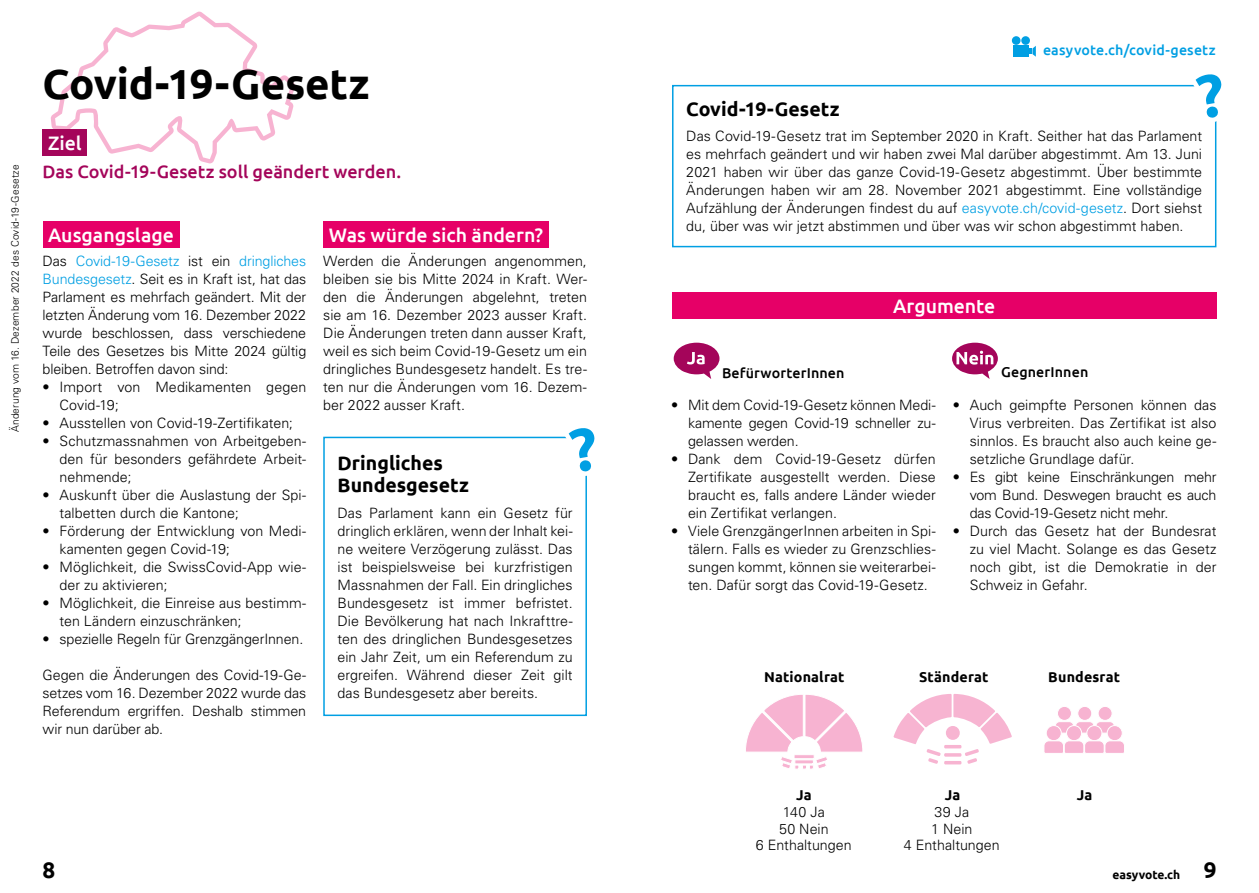
<style>
.page{position:relative;width:1259px;height:893px;background:#fff}
.page>*{position:absolute;margin:0;border:0;box-sizing:border-box;transform-origin:0 0}
.t1{font:700 42px "Ubuntu";letter-spacing:-.005em;color:#000}
.t2{font:700 22.5px "Ubuntu";color:#000}
.t3{font:500 19.5px "Ubuntu";letter-spacing:-.005em;color:#fff}
.t4{font:700 19.5px/22.5px "Ubuntu";color:#000}
.t5{font:500 18px "Ubuntu";color:#a4055a}
.t6{font:300 14.25px/18px "Univers LT Std";color:#000;text-align:justify}
.t7{font:700 14.25px "Ubuntu";letter-spacing:.01em;color:#000}
.t8{font:500 14.25px "Ubuntu";letter-spacing:.01em;color:#000}
.t9{font:500 14.25px "Ubuntu";letter-spacing:.01em;color:#009fe3}
.t10{font:700 12px "Ubuntu";color:#000}
.t11{font:300 10.35px "Univers LT Std";letter-spacing:.015em;color:#000}
.s1{color:#009fe3}
.s2{font-size:22.5px}
</style>
<div class="page">
<svg style="left:51px;top:12px;width:244px;height:151px"></svg>
<div style="left:323px;top:221px;width:226px;height:26px;background:#e60067"></div>
<div style="left:43px;top:221px;width:136px;height:26px;background:#e60067"></div>
<div style="left:43px;top:129px;width:44px;height:27px;background:#a4055a"></div>
<div style="left:323px;top:437px;width:264px;height:279px;border:2px solid #009fe3"></div>
<svg style="left:952px;top:343px;width:46px;height:36px"></svg>
<svg style="left:673px;top:343px;width:46px;height:36px"></svg>
<svg style="left:746px;top:694px;width:117px;height:75px"></svg>
<svg style="left:893px;top:694px;width:118px;height:71px"></svg>
<div style="left:1057px;top:706px;width:14px;height:14px;background:#f7b3d1;border-radius:50%"></div>
<div style="left:1057px;top:706px;width:14px;height:15px;border:1px solid #fff;border-radius:50%"></div>
<div style="left:1077px;top:706px;width:14px;height:14px;background:#f7b3d1;border-radius:50%"></div>
<div style="left:1077px;top:706px;width:15px;height:15px;border:1px solid #fff;border-radius:50%"></div>
<div style="left:1098px;top:706px;width:14px;height:14px;background:#f7b3d1;border-radius:50%"></div>
<div style="left:1098px;top:706px;width:14px;height:15px;border:1px solid #fff;border-radius:50%"></div>
<svg style="left:1056px;top:722px;width:58px;height:11px"></svg>
<div style="left:1046px;top:726px;width:15px;height:15px;background:#f7b3d1;border-radius:50%"></div>
<div style="left:1046px;top:725px;width:15px;height:16px;border:1px solid #fff;border-radius:50%"></div>
<svg style="left:1066px;top:725px;width:16px;height:16px"></svg>
<svg style="left:1086px;top:725px;width:16px;height:16px"></svg>
<div style="left:1107px;top:726px;width:15px;height:15px;background:#f7b3d1;border-radius:50%"></div>
<div style="left:1107px;top:725px;width:15px;height:16px;border:1px solid #fff;border-radius:50%"></div>
<svg style="left:1044px;top:740px;width:80px;height:13px"></svg>
<div style="left:672px;top:293px;width:544px;height:26px;background:#e60067"></div>
<div style="left:1013px;top:45px;width:15px;height:12px;background:#009fe3"></div>
<svg style="left:1029px;top:46px;width:7px;height:11px"></svg>
<div style="left:1021px;top:36px;width:9px;height:9px;background:#009fe3;border-radius:50%"></div>
<div style="left:1012px;top:36px;width:8px;height:9px;background:#009fe3;border-radius:50%"></div>
<div style="left:672px;top:85px;width:544px;height:162px;border:2px solid #009fe3"></div>
<svg style="left:568px;top:436px;width:19px;height:37px"></svg>
<svg style="left:1195px;top:84px;width:22px;height:35px"></svg>
<p class="t11" style="left:9px;top:432px;width:270px;rotate:-90deg">Änderung vom 16. Dezember 2022 des Covid-19-Gesetze</p>
<h1 class="t1" style="left:43px;top:59px;width:328px">Covid-19-Gesetz</h1>
<h3 class="t3" style="left:48px;top:131px;width:35px">Ziel</h3>
<p class="t5" style="left:43px;top:161px;width:360px">Das Covid-19-Gesetz soll geändert werden.</p>
<h3 class="t3" style="left:48px;top:222px;width:127px">Ausgangslage</h3>
<h3 class="t3" style="left:329px;top:222px;width:216px">Was würde sich ändern?</h3>
<p class="t6" style="left:43px;top:252px;width:265px">Das <span class="s1">Covid-19-Gesetz</span> ist ein <span class="s1">dringliches Bundesgesetz</span>. Seit es in Kraft ist, hat das Parlament es mehrfach geändert. Mit der letzten Änderung vom 16. Dezember 2022 wurde beschlossen, dass verschiedene Teile des Gesetzes bis Mitte 2024 gültig bleiben. Betroffen davon sind:</p>
<p class="t6" style="left:60px;top:378px;width:248px;text-indent:-17px">• Import von Medikamenten gegen<br>Covid-19;</p>
<p class="t6" style="left:43px;top:414px;width:252px">• Ausstellen von Covid-19-Zertifikaten;</p>
<p class="t6" style="left:60px;top:432px;width:248px;text-indent:-17px">• Schutzmassnahmen von Arbeitgeben&shy;den für besonders gefährdete Arbeit&shy;nehmende;</p>
<p class="t6" style="left:60px;top:486px;width:248px;text-indent:-17px">• Auskunft über die Auslastung der Spi&shy;talbetten durch die Kantone;</p>
<p class="t6" style="left:60px;top:522px;width:248px;text-indent:-17px">• Förderung der Entwicklung von Medi&shy;kamenten gegen Covid-19;</p>
<p class="t6" style="left:60px;top:558px;width:248px;text-indent:-17px">• Möglichkeit, die SwissCovid-App wie&shy;der zu aktivieren;</p>
<p class="t6" style="left:60px;top:594px;width:248px;text-indent:-17px">• Möglichkeit, die Einreise aus bestimm&shy;ten Ländern einzuschränken;</p>
<p class="t6" style="left:43px;top:630px;width:262px">• spezielle Regeln für GrenzgängerInnen.</p>
<p class="t6" style="left:43px;top:666px;width:265px">Gegen die Änderungen des Covid-19-Ge&shy;setzes vom 16. Dezember 2022 wurde das Referendum ergriffen. Deshalb stimmen wir nun darüber ab.</p>
<p class="t6" style="left:323px;top:252px;width:265px">Werden die Änderungen angenommen, bleiben sie bis Mitte 2024 in Kraft. Wer&shy;den die Änderungen abgelehnt, treten sie am 16. Dezember 2023 ausser Kraft.<br>Die Änderungen treten dann ausser Kraft, weil es sich beim Covid-19-Gesetz um ein dringliches Bundesgesetz handelt. Es tre&shy;ten nur die Änderungen vom 16. Dezem&shy;ber 2022 ausser Kraft.</p>
<h3 class="t4" style="left:337px;top:451px;width:133px">Dringliches<br>Bundesgesetz</h3>
<p class="t6" style="left:337px;top:504px;width:237px">Das Parlament kann ein Gesetz für dringlich erklären, wenn der Inhalt kei&shy;ne weitere Verzögerung zulässt. Das ist beispielsweise bei kurzfristigen Massnahmen der Fall. Ein dringliches Bundesgesetz ist immer befristet.<br>Die Bevölkerung hat nach Inkrafttre&shy;ten des dringlichen Bundesgesetzes ein Jahr Zeit, um ein Referendum zu ergreifen. Während dieser Zeit gilt das Bundesgesetz aber bereits.</p>
<h2 class="t2" style="left:43px;top:856px;width:14px">8</h2>
<p class="t9" style="left:1043px;top:41px;width:174px">easyvote.ch/covid-gesetz</p>
<h3 class="t4" style="left:686px;top:97px;width:155px">Covid-19-Gesetz</h3>
<p class="t6" style="left:686px;top:127px;width:517px">Das Covid-19-Gesetz trat im September 2020 in Kraft. Seither hat das Parlament es mehrfach geändert und wir haben zwei Mal darüber abgestimmt. Am 13. Juni 2021 haben wir über das ganze Covid-19-Gesetz abgestimmt. Über bestimmte Änderungen haben wir am 28. November 2021 abgestimmt. Eine vollständige Aufzählung der Änderungen findest du auf <span class="s1">easyvote.ch/covid-gesetz</span>. Dort siehst du, über was wir jetzt abstimmen und über was wir schon abgestimmt haben.</p>
<h3 class="t3" style="left:893px;top:294px;width:104px">Argumente</h3>
<p class="t8" style="left:722px;top:364px;width:124px">BefürworterInnen</p>
<p class="t8" style="left:1001px;top:363px;width:89px">GegnerInnen</p>
<p class="t6" style="left:688px;top:396px;width:249px;text-indent:-17px">• Mit dem Covid-19-Gesetz können Medi&shy;kamente gegen Covid-19 schneller zu&shy;gelassen werden.</p>
<p class="t6" style="left:688px;top:450px;width:249px;text-indent:-17px">• Dank dem Covid-19-Gesetz dürfen Zertifikate ausgestellt werden. Diese braucht es, falls andere Länder wieder ein Zertifikat verlangen.</p>
<p class="t6" style="left:688px;top:522px;width:249px;text-indent:-17px">• Viele GrenzgängerInnen arbeiten in Spi&shy;tälern. Falls es wieder zu Grenzschlies&shy;sungen kommt, können sie weiterarbei&shy;ten. Dafür sorgt das Covid-19-Gesetz.</p>
<p class="t6" style="left:969px;top:396px;width:248px;text-indent:-17px">• Auch geimpfte Personen können das Virus verbreiten. Das Zertifikat ist also sinnlos. Es braucht also auch keine ge&shy;setzliche Grundlage dafür.</p>
<p class="t6" style="left:969px;top:468px;width:248px;text-indent:-17px">• Es gibt keine Einschränkungen mehr vom Bund. Deswegen braucht es auch das Covid-19-Gesetz nicht mehr.</p>
<p class="t6" style="left:969px;top:522px;width:248px;text-indent:-17px">• Durch das Gesetz hat der Bundesrat zu viel Macht. Solange es das Gesetz noch gibt, ist die Demokratie in der Schweiz in Gefahr.</p>
<p class="t7" style="left:764px;top:668px;width:82px">Nationalrat</p>
<p class="t7" style="left:919px;top:668px;width:71px">Ständerat</p>
<p class="t7" style="left:1048px;top:668px;width:73px">Bundesrat</p>
<p class="t7" style="left:796px;top:786px;width:17px">Ja</p>
<p class="t7" style="left:945px;top:786px;width:17px">Ja</p>
<p class="t7" style="left:1076px;top:786px;width:17px">Ja</p>
<p class="t6" style="left:904px;top:804px;width:97px;line-height:16.5px;text-align:center">39 Ja<br>1 Nein<br>4 Enthaltungen</p>
<p class="t6" style="left:756px;top:804px;width:97px;line-height:16.5px;text-align:center">140 Ja<br>50 Nein<br>6 Enthaltungen</p>
<p class="t10" style="left:1112px;top:868px;width:105px">easyvote.ch <span class="s2">9</span></p>
</div>
